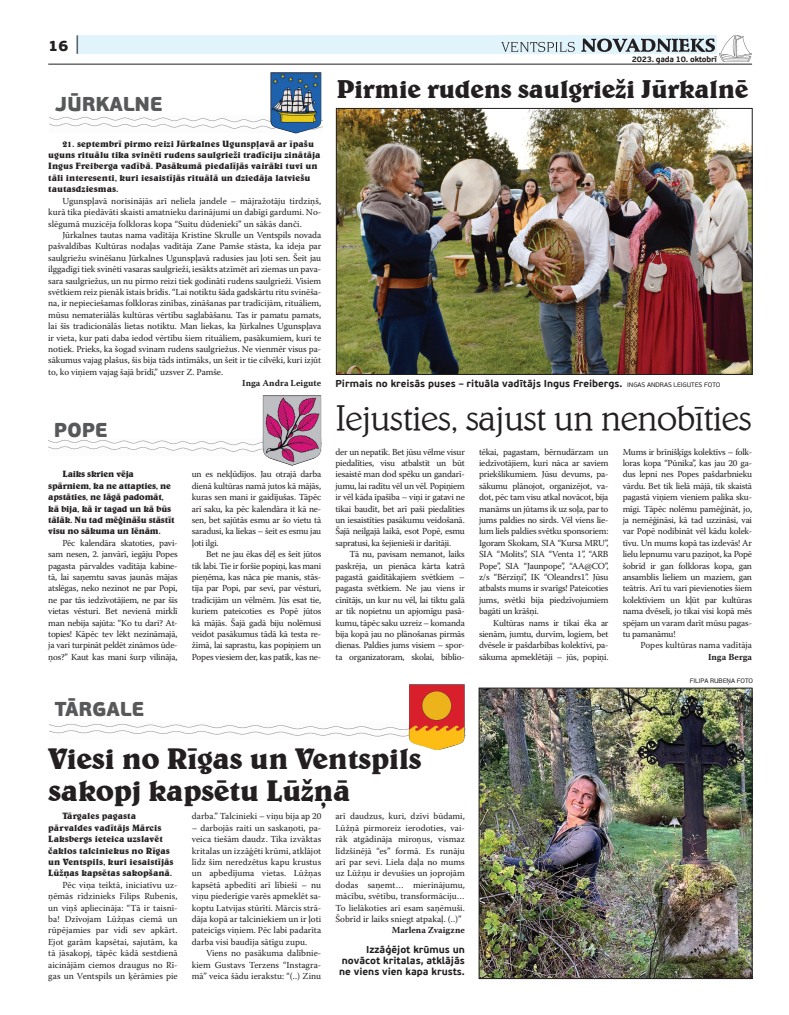
<style>
.page{position:relative;width:789px;height:1015px;background:#fff}
.page>*{position:absolute;margin:0;border:0;box-sizing:border-box;transform-origin:0 0}
.t1{font:300 36px "Belwe TL";letter-spacing:-.03em;color:#231f20}
.t2{font:700 30px/32px "Belwe TL";letter-spacing:-.02em;color:#231f20}
.t3{font:700 26px "Belwe TL";letter-spacing:-.02em;color:#231f20}
.t4{font:900 20px "PF Beau Sans Pro";letter-spacing:-.01em;color:#57585a}
.t5{font:900 15px "PF Beau Sans Pro";color:#231f20}
.t6{font:700 10px/11.4px "PF Beau Sans Pro";color:#231f20;text-align:justify}
.t7{font:9.2px/11.4px "Warnock Pro";letter-spacing:-.015em;color:#231f20;text-align:justify}
.t8{font:700 9.2px/11.4px "Belwe TL";color:#231f20}
.t9{font:700 9.2px/11.4px "Belwe TL";letter-spacing:-.025em;color:#231f20}
.t10{font:700 9.2px "Warnock Pro";color:#231f20}
.t11{font:700 8px "PF Beau Sans Pro";letter-spacing:-.03em;color:#231f20}
.t12{font:6.5px "PF Beau Sans Pro";color:#231f20}
.s1{font-weight:100;font-size:20px}
.s2{font-weight:400;font-size:6.5px}
</style>
<div class="page">
<div style="left:77px;top:35px;width:639px;height:19px;background:#e1f4fc"></div>
<hr style="left:48px;top:64px;width:703px;height:1px;background:#231f20">
<img style="left:719px;top:35px;width:32px;height:27px">
<svg style="left:581px;top:39px;width:133px;height:13px"></svg>
<svg style="left:501px;top:42px;width:73px;height:10px"></svg>
<img style="left:49px;top:115px;width:273px;height:14px">
<img style="left:338px;top:110px;width:411px;height:263px">
<div style="left:336px;top:108px;width:415px;height:267px;border:1px solid #231f20"></div>
<img style="left:49px;top:724px;width:358px;height:13px">
<img style="left:480px;top:690px;width:269px;height:287px">
<div style="left:478px;top:688px;width:273px;height:291px;border:1px solid #231f20"></div>
<img style="left:48px;top:440px;width:214px;height:12px">
<img style="left:262px;top:395px;width:59px;height:71px">
<img style="left:270px;top:72px;width:51px;height:61px">
<img style="left:407px;top:684px;width:58px;height:67px">
<h3 class="t5" style="left:48px;top:36px;width:33px">16 <span class="s1">|</span></h3>
<h3 class="t4" style="left:55px;top:91px;width:109px">JŪRKALNE</h3>
<p class="t8" style="left:48px;top:138px;width:274px;text-indent:14px">21. septembrī pirmo reizi Jūrkalnes Ugunspļavā ar īpašu uguns rituālu tika svinēti rudens saulgrieži tradīciju zinātāja Ingus Freiberga vadībā. Pasākumā piedalījās vairāki tuvi un tāli interesenti, kuri iesaistījās rituālā un dziedāja latviešu tautasdziesmas.</p>
<p class="t7" style="left:48px;top:195px;width:274px;text-indent:14px">Ugunspļavā norisinājās arī neliela jandele – mājražotāju tirdziņš, kurā tika piedāvāti skaisti amatnieku darinājumi un dabīgi gardumi. No&shy;slēgumā muzicēja folkloras kopa “Suitu dūdenieki” un sākās danči.</p>
<p class="t7" style="left:48px;top:229px;width:274px;text-indent:14px">Jūrkalnes tautas nama vadītāja Kristīne Skrulle un Ventspils novada pašvaldības Kultūras nodaļas vadītāja Zane Pamše stāsta, ka ideja par saulgriežu svinēšanu Jūrkalnes Ugunspļavā radusies jau ļoti sen. Šeit jau ilggadīgi tiek svinēti vasaras saulgrieži, iesākts atzīmēt arī ziemas un pava&shy;sara saulgriežus, un nu pirmo reizi tiek godināti rudens saulgrieži. Visiem svētkiem reiz pienāk īstais brīdis. “Lai notiktu šāda gadskārtu ritu svinēša&shy;na, ir nepieciešamas folkloras zinības, zināšanas par tradīcijām, rituāliem, mūsu nemateriālās kultūras vērtību saglabāšanu. Tas ir pamatu pamats, lai šīs tradicionālās lietas notiktu. Man liekas, ka Jūrkalnes Ugunspļava ir vieta, kur pati daba iedod vērtību šiem rituāliem, pasākumiem, kuri te notiek. Prieks, ka šogad svinam rudens saulgriežus. Ne vienmēr visus pa&shy;sākumus vajag plašus, šis bija tāds intīmāks, un šeit ir tie cilvēki, kuri izjūt to, ko viņiem vajag šajā brīdī,” uzsver Z. Pamše.</p>
<p class="t10" style="left:242px;top:377px;width:80px">Inga Andra Leigute</p>
<h3 class="t4" style="left:54px;top:417px;width:55px">POPE</h3>
<p class="t9" style="left:48px;top:468px;width:128px;text-indent:14px">Laiks skrien vēja spārniem, ka ne attapties, ne apstāties, ne lāgā padomāt, kā bija, kā ir tagad un kā būs tālāk. Nu tad mēģināšu stāstīt visu no sākuma un lēnām.</p>
<p class="t7" style="left:48px;top:537px;width:131px;text-indent:14px">Pēc kalendāra skatoties, pavi&shy;sam nesen, 2. janvārī, iegāju Popes pagasta pārvaldes vadītāja kabine&shy;tā, lai saņemtu savas jaunās mājas atslēgas, neko nezinot ne par Popi, ne par tās iedzīvotājiem, ne par šīs vietas vēsturi. Bet nevienā mirklī man nebija sajūta: “Ko tu dari? At&shy;topies! Kāpēc tev lēkt nezināmajā, ja vari turpināt peldēt zināmos ūde&shy;ņos?” Kaut kas mani šurp vilināja,</p>
<p class="t7" style="left:192px;top:468px;width:131px">un es nekļūdījos. Jau otrajā darba dienā kultūras namā jutos kā mājās, kuras sen mani ir gaidījušas. Tāpēc arī saku, ka pēc kalendāra it kā ne&shy;sen, bet sajūtās esmu ar šo vietu tā saradusi, ka liekas – šeit es esmu jau ļoti ilgi.</p>
<p class="t7" style="left:192px;top:548px;width:131px;text-indent:14px">Bet ne jau ēkas dēļ es šeit jūtos tik labi. Tie ir foršie popiņi, kas mani pieņēma, kas nāca pie manis, stās&shy;tīja par Popi, par sevi, par vēsturi, tradīcijām un vēlmēm. Jūs esat tie, kuriem pateicoties es Popē jūtos kā mājās. Šajā gadā biju nolēmusi veidot pasākumus tādā kā testa re&shy;žīmā, lai saprastu, kas popiņiem un Popes viesiem der, kas patīk, kas ne-</p>
<h3 class="t4" style="left:55px;top:696px;width:91px">TĀRGALE</h3>
<p class="t11" style="left:631px;top:54px;width:87px">2023. gada 10. oktobrī</p>
<h3 class="t3" style="left:336px;top:73px;width:413px">Pirmie rudens saulgrieži Jūrkalnē</h3>
<p class="t6" style="left:335px;top:378px;width:386px">Pirmais no kreisās puses – rituāla vadītājs Ingus Freibergs. <span class="s2">INGAS ANDRAS LEIGUTES FOTO</span></p>
<h1 class="t1" style="left:335px;top:396px;width:418px">Iejusties, sajust un nenobīties</h1>
<p class="t7" style="left:335px;top:446px;width:131px">der un nepatīk. Bet jūsu vēlme visur piedalīties, visu atbalstīt un būt iesaistē man dod spēku un gandarī&shy;jumu, lai radītu vēl un vēl. Popiņiem ir vēl kāda īpašība – viņi ir gatavi ne tikai baudīt, bet arī paši piedalīties un iesaistīties pasākumu veidošanā.<br>Šajā neilgajā laikā, esot Popē, esmu sapratusi, ka šejienieši ir darītāji.</p>
<p class="t7" style="left:335px;top:548px;width:131px;text-indent:14px">Tā nu, pavisam nemanot, laiks paskrēja, un pienāca kārta katrā pagastā gaidītākajiem svētkiem – pagasta svētkiem. Ne jau viens ir cīnītājs, un kur nu vēl, lai tiktu galā ar tik nopietnu un apjomīgu pasā&shy;kumu, tāpēc saku uzreiz – komanda bija kopā jau no plānošanas pirmās dienas. Paldies jums visiem – spor&shy;ta organizatoram, skolai, biblio-</p>
<p class="t7" style="left:478px;top:446px;width:131px">tēkai, pagastam, bērnudārzam un iedzīvotājiem, kuri nāca ar saviem priekšlikumiem. Jūsu devums, pa&shy;sākumu plānojot, organizējot, va&shy;dot, pēc tam visu atkal novācot, bija manāms un jūtams ik uz soļa, par to jums paldies no sirds. Vēl viens lie&shy;lum liels paldies svētku sponsoriem:<br>Igoram Skokam, SIA “Kursa MRU”, SIA “Molits”, SIA “Venta 1”, “ARB Pope”, SIA “Jaunpope”, “AA@CO”, z/s “Bērziņi”, IK “Oleandrs1”. Jūsu atbalsts mums ir svarīgs! Pateicoties jums, svētki bija piedzīvojumiem bagāti un krāšņi.</p>
<p class="t7" style="left:478px;top:617px;width:131px;text-indent:14px">Kultūras nams ir tikai ēka ar sienām, jumtu, durvīm, logiem, bet dvēsele ir pašdarbības kolektīvi, pa&shy;sākuma apmeklētāji – jūs, popiņi.</p>
<p class="t7" style="left:622px;top:446px;width:131px">Mums ir brīnišķīgs kolektīvs – folk&shy;loras kopa “Pūnika”, kas jau 20 ga&shy;dus lepni nes Popes pašdarbnieku vārdu. Bet tik lielā mājā, tik skaistā pagastā viņiem vieniem palika sku&shy;mīgi. Tāpēc nolēmu pamēģināt, jo, ja nemēģināsi, kā tad uzzināsi, vai var Popē nodibināt vēl kādu kolek&shy;tīvu. Un mums kopā tas izdevās! Ar lielu lepnumu varu paziņot, ka Popē šobrīd ir gan folkloras kopa, gan ansamblis lieliem un maziem, gan teātris. Arī tu vari pievienoties šiem kolektīviem un kļūt par kultūras nama dvēseli, jo tikai visi kopā mēs spējam un varam darīt mūsu pagas&shy;tu pamanāmu!</p>
<p class="t7" style="left:640px;top:639px;width:113px">Popes kultūras nama vadītāja</p>
<p class="t10" style="left:707px;top:651px;width:46px">Inga Berga</p>
<p class="t12" style="left:689px;top:677px;width:65px">FILIPA RUBEŅA FOTO</p>
<h2 class="t2" style="left:48px;top:742px;width:375px">Viesi no Rīgas un Ventspils sakopj kapsētu Lūžņā</h2>
<p class="t8" style="left:48px;top:810px;width:127px;text-indent:14px">Tārgales pagasta pārvaldes vadītājs Mārcis<br>Laksbergs ieteica uzslavēt čaklos talciniekus no Rīgas un Ventspils, kuri iesaistījās<br>Lūžņas kapsētas sakopšanā.</p>
<p class="t7" style="left:48px;top:879px;width:131px;text-indent:14px">Pēc viņa teiktā, iniciatīvu uz&shy;ņēmās rīdzinieks Filips Rubenis, un viņš apliecināja: “Tā ir taisnī&shy;ba! Dzīvojam Lūžņas ciemā un rūpējamies par vidi sev apkārt.<br>Ejot garām kapsētai, sajutām, ka tā jāsakopj, tāpēc kādā sestdienā aicinājām ciemos draugus no Rī&shy;gas un Ventspils un ķērāmies pie</p>
<p class="t7" style="left:192px;top:810px;width:131px">darba.” Talcinieki – viņu bija ap 20</p>
<p class="t7" style="left:192px;top:822px;width:131px">– darbojās raiti un saskaņoti, pa&shy;veica tiešām daudz. Tika izvāktas kritalas un izzāģēti krūmi, atklājot līdz šim neredzētus kapu krustus un apbedījuma vietas. Lūžņas kapsētā apbedīti arī lībieši – nu viņu piederīgie varēs apmeklēt sa&shy;koptu Latvijas stūrīti. Mārcis strā&shy;dāja kopā ar talciniekiem un ir ļoti pateicīgs viņiem. Pēc labi padarīta darba visi baudīja sātīgu zupu.</p>
<p class="t7" style="left:192px;top:947px;width:131px;text-indent:14px">Viens no pasākuma dalībnie&shy;kiem Gustavs Terzens “Instagra&shy;mā” veica šādu ierakstu: “(..) Zinu</p>
<p class="t7" style="left:335px;top:810px;width:131px">arī daudzus, kuri, dzīvi būdami, Lūžņā pirmoreiz ierodoties, vai&shy;rāk atgādināja miroņus, vismaz līdzšinējā “es” formā. Es runāju arī par sevi. Liela daļa no mums uz Lūžņu ir devušies un joprojām dodas saņemt… mierinājumu, mācību, svētību, transformāciju… To lielākoties arī esam saņēmuši.<br>Šobrīd ir laiks sniegt atpakaļ. (..)”</p>
<p class="t10" style="left:391px;top:925px;width:75px">Marlena Zvaigzne</p>
<p class="t6" style="left:339px;top:943px;width:127px;text-indent:27px">Izzāģējot krūmus un novācot kritalas, atklājās ne viens vien kapa krusts.</p>
</div>
